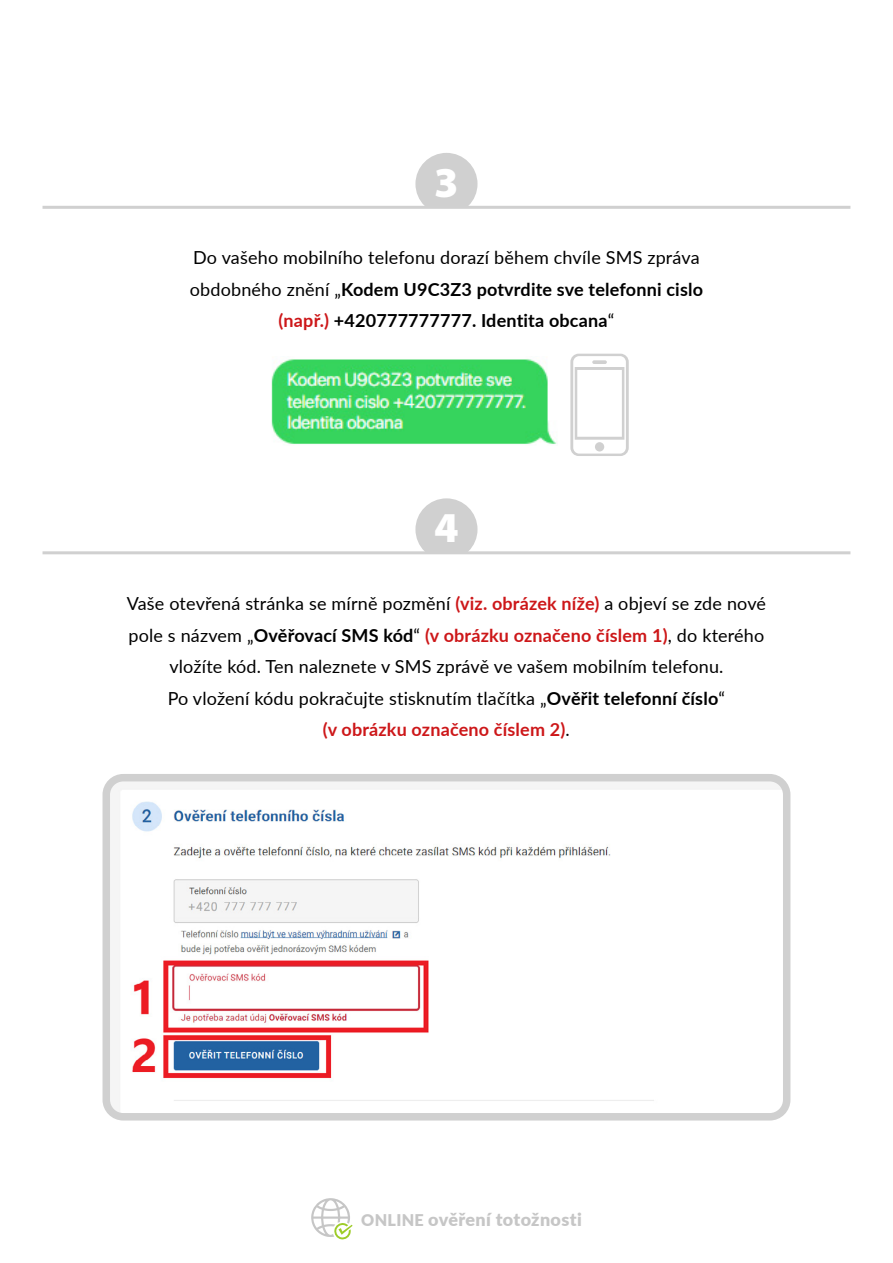
<style>
.page{position:relative;width:893px;height:1263px;background:#fff}
.page>*{position:absolute;margin:0;border:0;box-sizing:border-box;transform-origin:0 0}
.t1{font:900 42.75px "Myriad Pro";color:#fff}
.t2{font:18px/31.5px "Lato";letter-spacing:.01em;color:#000;text-align:center}
.t3{font:900 18px "Lato";letter-spacing:.02em;color:#c6c6c6}
.s1{font-weight:700}
.s2{font-weight:700;color:#cd1719}
.s3{font-size:16.2px}
</style>
<div class="page">
<div style="left:415px;top:498px;width:62px;height:62px;background:#d0d0d0;border-radius:50%"></div>
<div style="left:404px;top:553px;width:85px;height:42px;background:#fff"></div>
<hr style="left:43px;top:551px;width:807px;height:3px;background:#d0d0d0">
<div style="left:415px;top:153px;width:62px;height:62px;background:#d0d0d0;border-radius:50%"></div>
<div style="left:404px;top:207px;width:85px;height:43px;background:#fff"></div>
<hr style="left:43px;top:206px;width:807px;height:3px;background:#d0d0d0">
<img style="left:112px;top:783px;width:669px;height:328px">
<div style="left:103px;top:774px;width:687px;height:346px;border:8px solid #d0d0d0;border-radius:17px"></div>
<svg style="left:570px;top:354px;width:59px;height:102px"></svg>
<img style="left:271px;top:359px;width:286px;height:85px">
<svg style="left:311px;top:1198px;width:42px;height:42px"></svg>
<h1 class="t1" style="left:434px;top:154px;width:26px">3</h1>
<p class="t2" style="left:190px;top:241px;width:515px">Do vašeho mobilního telefonu dorazí během chvíle SMS zpráva obdobného znění „<span class="s1">Kodem U9C3Z3 potvrdite sve telefonni cislo </span><span class="s2">(např.)</span> <span class="s1">+420777777777. Identita obcana</span>“</p>
<h1 class="t1" style="left:434px;top:499px;width:26px">4</h1>
<p class="t2" style="left:127px;top:587px;width:641px">Vaše otevřená stránka se mírně pozmění <span class="s2">(viz. obrázek níže)</span> a objeví se zde nové pole s názvem „<span class="s1">Ověřovací SMS kód</span>“ <span class="s2">(v obrázku označeno číslem 1)</span>, do kterého vložíte kód. Ten naleznete v SMS zprávě ve vašem mobilním telefonu.<br>Po vložení kódu pokračujte stisknutím tlačítka „<span class="s1">Ověřit telefonní číslo</span>“<br><span class="s2">(v obrázku označeno číslem 2)</span>.</p>
<p class="t3" style="left:361px;top:1206px;width:222px"><span class="s3">ONLINE</span> ověření totožnosti</p>
</div>
